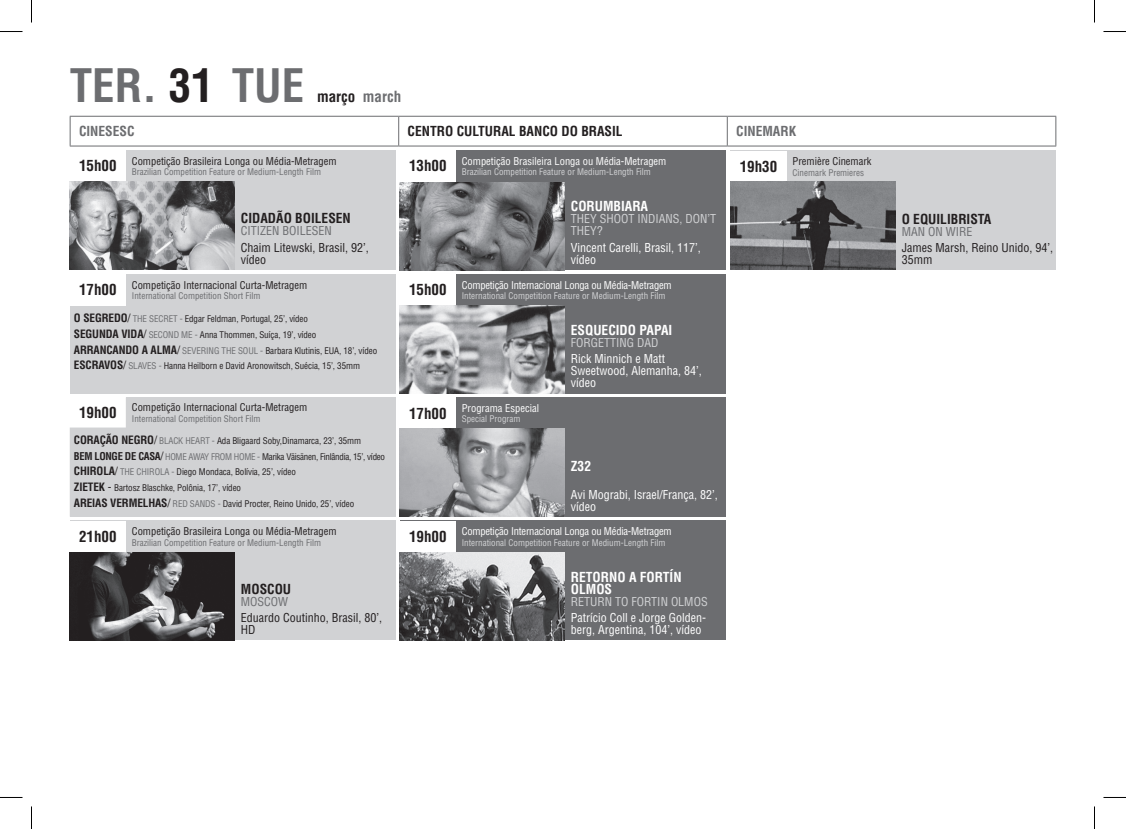
<style>
.page{position:relative;width:1126px;height:829px;background:#fff}
.page>*{position:absolute;margin:0;border:0;box-sizing:border-box;transform-origin:0 0}
.t1{font:700 condensed 45px "Helvetica LT Std";color:#6c6d70}
.t2{font:700 condensed 15px "Helvetica LT Std";color:#231f20}
.t3{font:700 condensed 15px "Helvetica";color:#231f20}
.t4{font:700 condensed 13.5px "Helvetica LT Std";color:#231f20}
.t5{font:700 condensed 13.5px/12px "Helvetica LT Std";color:#fff}
.t6{font:700 condensed 13.5px "Helvetica LT Std";color:#6c6d70}
.t7{font:condensed 12px/12px "Helvetica LT Std";color:#fff}
.t8{font:condensed 12px/12px "Helvetica LT Std";color:#231f20}
.t9{font:condensed 12px/12px "Helvetica LT Std";color:#d1d2d4}
.t10{font:condensed 12px "Helvetica LT Std";color:#6c6d70}
.t11{font:condensed 10.5px "Helvetica LT Std";color:#231f20}
.t12{font:condensed 10.5px "Helvetica LT Std";letter-spacing:-.02em;color:#fff}
.t13{font:condensed 10.5px "Helvetica LT Std";color:#fff}
.t14{font:condensed 9px/15.6px "Helvetica LT Std";letter-spacing:-.01em;color:#231f20}
.t15{font:condensed 9px "Helvetica LT Std";color:#6c6d70}
.t16{font:condensed 9px "Helvetica LT Std";color:#d1d2d4}
.s1{color:#231f20}
.s2{color:#6c6d70}
.s3{font-weight:700;font-size:11.25px}
.s4{font-size:11.25px}
.s5{font-weight:700;font-size:10.5px}
</style>
<div class="page">
<div style="left:70px;top:274px;width:325px;height:119px;background:#d1d2d4"></div>
<div style="left:70px;top:274px;width:56px;height:32px;background:#fff"></div>
<div style="left:70px;top:397px;width:324px;height:119px;background:#d1d2d4"></div>
<div style="left:70px;top:150px;width:325px;height:119px;background:#d1d2d4"></div>
<div style="left:70px;top:150px;width:56px;height:32px;background:#fff"></div>
<div style="left:70px;top:520px;width:325px;height:120px;background:#d1d2d4"></div>
<div style="left:70px;top:520px;width:56px;height:32px;background:#fff"></div>
<img style="left:70px;top:552px;width:165px;height:88px">
<div style="left:400px;top:274px;width:325px;height:119px;background:#6c6d70"></div>
<div style="left:400px;top:274px;width:56px;height:32px;background:#fff"></div>
<img style="left:400px;top:306px;width:165px;height:87px">
<div style="left:400px;top:397px;width:325px;height:119px;background:#6c6d70"></div>
<div style="left:400px;top:397px;width:56px;height:32px;background:#fff"></div>
<div style="left:400px;top:150px;width:325px;height:119px;background:#6c6d70"></div>
<div style="left:400px;top:150px;width:56px;height:32px;background:#fff"></div>
<div style="left:400px;top:520px;width:325px;height:120px;background:#6c6d70"></div>
<div style="left:400px;top:520px;width:56px;height:32px;background:#fff"></div>
<img style="left:400px;top:552px;width:165px;height:88px">
<hr style="left:70px;top:116px;width:329px;height:1px;background:#6c6d70">
<svg style="left:70px;top:117px;width:1px;height:29px"></svg>
<hr style="left:399px;top:116px;width:328px;height:1px;background:#6c6d70">
<svg style="left:398px;top:117px;width:1px;height:29px"></svg>
<hr style="left:727px;top:116px;width:329px;height:1px;background:#6c6d70">
<svg style="left:727px;top:117px;width:1px;height:29px"></svg>
<svg style="left:1055px;top:117px;width:1px;height:29px"></svg>
<hr style="left:70px;top:146px;width:329px;height:1px;background:#6c6d70">
<hr style="left:399px;top:146px;width:328px;height:1px;background:#6c6d70">
<hr style="left:727px;top:146px;width:329px;height:1px;background:#6c6d70">
<img style="left:70px;top:181px;width:165px;height:88px">
<img style="left:400px;top:428px;width:165px;height:88px">
<img style="left:400px;top:182px;width:165px;height:88px">
<div style="left:731px;top:151px;width:325px;height:119px;background:#d1d2d4"></div>
<div style="left:731px;top:151px;width:56px;height:31px;background:#fff"></div>
<img style="left:731px;top:182px;width:165px;height:88px">
<svg style="left:0;top:31px;width:22px;height:1px"></svg>
<svg style="left:1103px;top:31px;width:23px;height:1px"></svg>
<svg style="left:0;top:797px;width:22px;height:1px"></svg>
<svg style="left:1103px;top:797px;width:23px;height:1px"></svg>
<svg style="left:31px;top:0;width:1px;height:22px"></svg>
<svg style="left:31px;top:806px;width:1px;height:22px"></svg>
<svg style="left:1094px;top:0;width:1px;height:22px"></svg>
<svg style="left:1094px;top:806px;width:1px;height:22px"></svg>
<h1 class="t1" style="left:70px;top:57px;width:231px">TER. <span class="s1">31</span> TUE</h1>
<h2 class="t3" style="left:317px;top:88px;width:86px">março <span class="s2">march</span></h2>
<h3 class="t6" style="left:79px;top:123px;width:57px">CINESESC</h3>
<h3 class="t4" style="left:408px;top:123px;width:217px">CENTRO CULTURAL BANCO DO BRASIL</h3>
<h3 class="t6" style="left:736px;top:123px;width:62px">CINEMARK</h3>
<h2 class="t2" style="left:79px;top:156px;width:39px">15h00</h2>
<p class="t11" style="left:132px;top:154px;width:206px">Competição Brasileira Longa ou Média-Metragem</p>
<p class="t15" style="left:132px;top:166px;width:191px">Brazilian Competition Feature or Medium-Length Film</p>
<h3 class="t4" style="left:241px;top:210px;width:111px">CIDADÃO BOILESEN</h3>
<h3 class="t10" style="left:241px;top:223px;width:93px">CITIZEN BOILESEN</h3>
<h3 class="t8" style="left:241px;top:241px;width:129px">Chaim Litewski, Brasil, 92’, vídeo</h3>
<h2 class="t2" style="left:79px;top:280px;width:39px">17h00</h2>
<p class="t11" style="left:132px;top:278px;width:177px">Competição Internacional Curta-Metragem</p>
<p class="t15" style="left:132px;top:290px;width:130px">International Competition Short Film</p>
<p class="t14" style="left:74px;top:311px;width:305px"><span class="s3">O SEGREDO</span><span class="s4">/</span> <span class="s2">THE SECRET -</span> Edgar Feldman, Portugal, 25’, vídeo<br><span class="s3">SEGUNDA VIDA</span><span class="s4">/</span> <span class="s2">SECOND ME -</span> Anna Thommen, Suíça, 19’, vídeo <span class="s3">ARRANCANDO A ALMA</span><span class="s4">/</span> <span class="s2">SEVERING THE SOUL -</span> Barbara Klutinis, EUA, 18’, vídeo <span class="s3">ESCRAVOS</span><span class="s4">/</span> <span class="s2">SLAVES -</span> Hanna Heilborn e David Aronowitsch, Suécia, 15’, 35mm</p>
<h2 class="t2" style="left:79px;top:403px;width:39px">19h00</h2>
<p class="t11" style="left:132px;top:400px;width:177px">Competição Internacional Curta-Metragem</p>
<p class="t15" style="left:132px;top:412px;width:130px">International Competition Short Film</p>
<p class="t14" style="left:74px;top:433px;width:313px"><span class="s3">CORAÇÃO NEGRO</span><span class="s4">/</span> <span class="s2">BLACK HEART -</span> Ada Bligaard Soby,Dinamarca, 23’, 35mm<br><span class="s5">BEM LONGE DE CASA</span><span class="s4">/</span> <span class="s2">HOME AWAY FROM HOME -</span> Marika Väisänen, Finlândia, 15’, vídeo <span class="s3">CHIROLA</span><span class="s4">/</span> <span class="s2">THE CHIROLA -</span> Diego Mondaca, Bolívia, 25’, vídeo<br><span class="s3">ZIETEK</span> <span class="s4">-</span> Bartosz Blaschke, Polônia, 17’, vídeo<br><span class="s3">AREIAS VERMELHAS</span><span class="s4">/</span> <span class="s2">RED SANDS -</span> David Procter, Reino Unido, 25’, vídeo</p>
<h2 class="t2" style="left:79px;top:527px;width:39px">21h00</h2>
<p class="t11" style="left:132px;top:525px;width:206px">Competição Brasileira Longa ou Média-Metragem</p>
<p class="t15" style="left:132px;top:536px;width:191px">Brazilian Competition Feature or Medium-Length Film</p>
<h3 class="t4" style="left:241px;top:580px;width:52px">MOSCOU</h3>
<h3 class="t10" style="left:241px;top:594px;width:49px">MOSCOW</h3>
<h3 class="t8" style="left:241px;top:611px;width:143px">Eduardo Coutinho, Brasil, 80’,<br>HD</h3>
<h2 class="t2" style="left:409px;top:156px;width:39px">13h00</h2>
<p class="t13" style="left:462px;top:154px;width:206px">Competição Brasileira Longa ou Média-Metragem</p>
<p class="t16" style="left:462px;top:166px;width:191px">Brazilian Competition Feature or Medium-Length Film</p>
<h3 class="t5" style="left:571px;top:200px;width:79px">CORUMBIARA</h3>
<h3 class="t9" style="left:571px;top:213px;width:147px">THEY SHOOT INDIANS, DON’T<br>THEY?</h3>
<h3 class="t7" style="left:571px;top:241px;width:131px">Vincent Carelli, Brasil, 117’, vídeo</h3>
<h2 class="t2" style="left:409px;top:280px;width:39px">15h00</h2>
<p class="t12" style="left:462px;top:278px;width:211px">Competição Internacional Longa ou Média-Metragem</p>
<p class="t16" style="left:462px;top:290px;width:205px">International Competition Feature or Medium-Length Film</p>
<h3 class="t5" style="left:571px;top:324px;width:103px">ESQUECIDO PAPAI</h3>
<h3 class="t9" style="left:571px;top:336px;width:89px">FORGETTING DAD</h3>
<h3 class="t7" style="left:571px;top:353px;width:132px">Rick Minnich e Matt<br>Sweetwood, Alemanha, 84’, vídeo</h3>
<h2 class="t2" style="left:409px;top:404px;width:39px">17h00</h2>
<p class="t13" style="left:462px;top:401px;width:79px">Programa Especial</p>
<p class="t16" style="left:462px;top:413px;width:60px">Special Program</p>
<h3 class="t5" style="left:571px;top:459px;width:22px">Z32</h3>
<h3 class="t7" style="left:571px;top:488px;width:149px">Avi Mograbi, Israel/França, 82’, vídeo</h3>
<h2 class="t2" style="left:409px;top:527px;width:39px">19h00</h2>
<p class="t12" style="left:462px;top:525px;width:211px">Competição Internacional Longa ou Média-Metragem</p>
<p class="t16" style="left:462px;top:536px;width:205px">International Competition Feature or Medium-Length Film</p>
<h3 class="t5" style="left:571px;top:571px;width:112px">RETORNO A FORTÍN<br>OLMOS</h3>
<h3 class="t9" style="left:571px;top:595px;width:138px">RETURN TO FORTIN OLMOS</h3>
<h3 class="t7" style="left:571px;top:611px;width:137px">Patrício Coll e Jorge Golden&shy;berg, Argentina, 104’, vídeo</h3>
<h2 class="t2" style="left:740px;top:157px;width:39px">19h30</h2>
<p class="t11" style="left:793px;top:155px;width:81px">Première Cinemark</p>
<p class="t15" style="left:793px;top:167px;width:73px">Cinemark Premieres</p>
<h3 class="t4" style="left:902px;top:210px;width:91px">O EQUILIBRISTA</h3>
<h3 class="t10" style="left:902px;top:224px;width:72px">MAN ON WIRE</h3>
<h3 class="t8" style="left:902px;top:241px;width:153px">James Marsh, Reino Unido, 94’,<br>35mm</h3>
</div>
